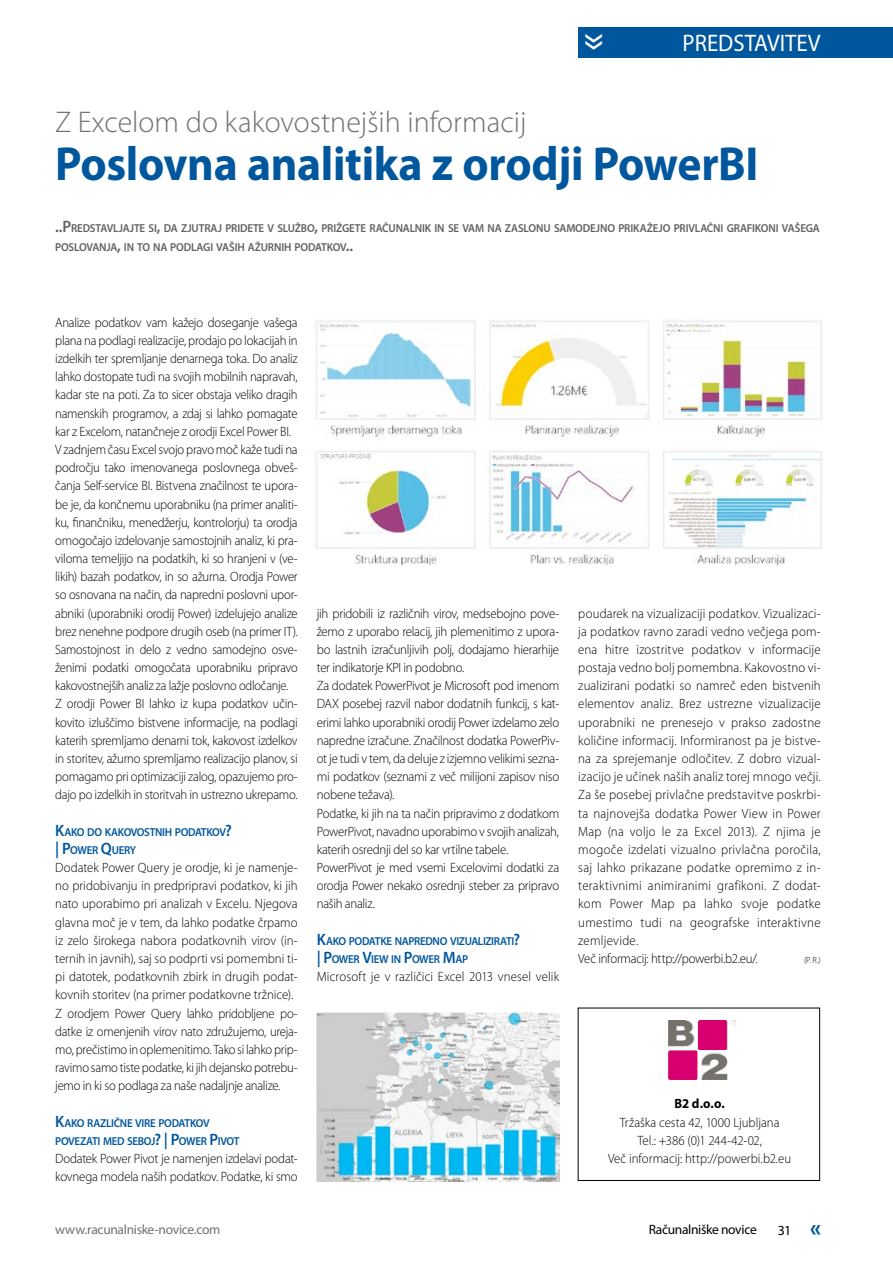
<style>
.page{position:relative;width:893px;height:1263px;background:#fff}
.page>*{position:absolute;margin:0;border:0;box-sizing:border-box;transform-origin:0 0}
.t1{font:700 48px "Myriad Pro";letter-spacing:-.01em;color:#00579d;scale:.95 1}
.t2{font:45px "Myriad Pro";color:#fff;scale:.95 1}
.t3{font:300 30px "Myriad Pro";color:#707172}
.t4{font:700 24.75px "Myriad Pro";color:#00579d;scale:.95 1}
.t5{font:24px "Myriad Pro";color:#fff;scale:.95 1}
.t6{font:13.95px "Myriad Pro";color:#000}
.t7{font:300 13.5px/18.1px "Myriad Pro";letter-spacing:-.015em;color:#000;scale:.95 1}
.t8{font:300 13.5px/18.1px "Myriad Pro";letter-spacing:-.015em;color:#000;scale:.94 1}
.t9{font:300 13.5px/18.1px "Myriad Pro";letter-spacing:.015em;color:#000;scale:.95 1}
.t10{font:300 13.5px "Myriad Pro";letter-spacing:.01em;color:#000;scale:.95 1}
.t11{font:13.5px "Myriad Pro";letter-spacing:-.025em;color:#707172}
.t12{font:13.5px "Myriad Pro";letter-spacing:-.025em;color:#000}
.t13{font:700 13.5px "Myriad Pro";color:#000;scale:.95 1}
.t14{font:600 11.55px/19.8px "Myriad Pro";letter-spacing:-.015em;color:#636060;scale:.95 1}
.t15{font:600 11.55px/18.1px "Myriad Pro";letter-spacing:-.03em;color:#00579d;scale:.95 1}
.t16{font:300 9px "Myriad Pro";color:#000;scale:.95 1}
.s1{font-size:16.5px}
</style>
<div class="page">
<div style="left:578px;top:27px;width:315px;height:31px;background:#00579d"></div>
<div style="left:578px;top:1008px;width:242px;height:173px;border:1px solid #000"></div>
<img style="left:669px;top:1020px;width:67px;height:59px">
<img style="left:317px;top:1012px;width:242px;height:169px">
<img style="left:316px;top:320px;width:506px;height:245px">
<h2 class="t2" style="left:625px;top:33px;width:20px;rotate:90deg">»</h2>
<h3 class="t5" style="left:683px;top:29px;width:147px">PREDSTAVITEV</h3>
<h3 class="t3" style="left:55px;top:104px;width:473px">Z Excelom do kakovostnejših informacij</h3>
<h1 class="t1" style="left:55px;top:132px;width:742px">Poslovna analitika z orodji PowerBI</h1>
<p class="t14" style="left:55px;top:218px;width:806px"><span class="s1">..P</span>REDSTAVLJAJTE SI<span class="s1">,</span> DA ZJUTRAJ PRIDETE V SLUŽBO<span class="s1">,</span> PRIŽGETE RAČUNALNIK IN SE VAM NA ZASLONU SAMODEJNO PRIKAŽEJO PRIVLAČNI GRAFIKONI VAŠEGA<br>POSLOVANJA<span class="s1">,</span> IN TO NA PODLAGI VAŠIH AŽURNIH PODATKOV<span class="s1">..</span></p>
<p class="t8" style="left:55px;top:313px;width:259px">Analize podatkov vam kažejo doseganje vašega plana na podlagi realizacije, prodajo po lokacijah in izdelkih ter spremljanje denarnega toka. Do analiz lahko dostopate tudi na svojih mobilnih napravah, kadar ste na poti. Za to sicer obstaja veliko dragih namenskih programov, a zdaj si lahko pomagate kar z Excelom, natančneje z orodji Excel Power BI.<br>V zadnjem času Excel svojo pravo moč kaže tudi na področju tako imenovanega poslovnega obveš&shy;čanja Self-service BI. Bistvena značilnost te upora&shy;be je, da končnemu uporabniku (na primer analiti&shy;ku, finančniku, menedžerju, kontrolorju) ta orodja omogočajo izdelovanje samostojnih analiz, ki pra&shy;viloma temeljijo na podatkih, ki so hranjeni v (ve&shy;likih) bazah podatkov, in so ažurna. Orodja Power so osnovana na način, da napredni poslovni upor&shy;abniki (uporabniki orodij Power) izdelujejo analize brez nenehne podpore drugih oseb (na primer IT).<br>Samostojnost in delo z vedno samodejno osve&shy;ženimi podatki omogočata uporabniku pripravo kakovostnejših analiz za lažje poslovno odločanje.<br>Z orodji Power BI lahko iz kupa podatkov učin&shy;kovito izluščimo bistvene informacije, na podlagi katerih spremljamo denarni tok, kakovost izdelkov in storitev, ažurno spremljamo realizacijo planov, si pomagamo pri optimizaciji zalog, opazujemo pro&shy;dajo po izdelkih in storitvah in ustrezno ukrepamo.</p>
<p class="t15" style="left:55px;top:822px;width:187px"><span class="s1">K</span>AKO DO KAKOVOSTNIH PODATKOV<span class="s1">? | P</span>OWER <span class="s1">Q</span>UERY</p>
<p class="t7" style="left:55px;top:858px;width:257px">Dodatek Power Query je orodje, ki je namenje&shy;no pridobivanju in predpripravi podatkov, ki jih nato uporabimo pri analizah v Excelu. Njegova glavna moč je v tem, da lahko podatke črpamo iz zelo širokega nabora podatkovnih virov (in&shy;ternih in javnih), saj so podprti vsi pomembni ti&shy;pi datotek, podatkovnih zbirk in drugih podat&shy;kovnih storitev (na primer podatkovne tržnice).<br>Z orodjem Power Query lahko pridobljene po&shy;datke iz omenjenih virov nato združujemo, ureja&shy;mo, prečistimo in oplemenitimo. Tako si lahko prip&shy;ravimo samo tiste podatke, ki jih dejansko potrebu&shy;jemo in ki so podlaga za naše nadaljnje analize.</p>
<p class="t15" style="left:55px;top:1113px;width:196px"><span class="s1">K</span>AKO RAZLIČNE VIRE PODATKOV<br>POVEZATI MED SEBOJ<span class="s1">? | P</span>OWER <span class="s1">P</span>IVOT</p>
<p class="t7" style="left:55px;top:1149px;width:257px">Dodatek Power Pivot je namenjen izdelavi podat&shy;kovnega modela naših podatkov. Podatke, ki smo</p>
<p class="t7" style="left:317px;top:604px;width:257px">jih pridobili iz različnih virov, medsebojno pove&shy;žemo z uporabo relacij, jih plemenitimo z upora&shy;bo lastnih izračunljivih polj, dodajamo hierarhije ter indikatorje KPI in podobno.<br>Za dodatek PowerPivot je Microsoft pod imenom DAX posebej razvil nabor dodatnih funkcij, s kat&shy;erimi lahko uporabniki orodij Power izdelamo zelo napredne izračune. Značilnost dodatka PowerPiv&shy;ot je tudi v tem, da deluje z izjemno velikimi sezna&shy;mi podatkov (seznami z več milijoni zapisov niso nobene težava).<br>Podatke, ki jih na ta način pripravimo z dodatkom PowerPivot, navadno uporabimo v svojih analizah, katerih osrednji del so kar vrtilne tabele.<br>PowerPivot je med vsemi Excelovimi dodatki za orodja Power nekako osrednji steber za pripravo naših analiz.</p>
<p class="t15" style="left:317px;top:931px;width:216px"><span class="s1">K</span>AKO PODATKE NAPREDNO VIZUALIZIRATI<span class="s1">? | P</span>OWER <span class="s1">V</span>IEW IN <span class="s1">P</span>OWER <span class="s1">M</span>AP</p>
<p class="t10" style="left:317px;top:968px;width:257px">Microsoft je v različici Excel 2013 vnesel velik</p>
<p class="t9" style="left:578px;top:604px;width:257px">poudarek na vizualizaciji podatkov. Vizualizaci&shy;ja podatkov ravno zaradi vedno večjega pom&shy;ena hitre izostritve podatkov v informacije postaja vedno bolj pomembna. Kakovostno vi&shy;zualizirani podatki so namreč eden bistvenih elementov analiz. Brez ustrezne vizualizacije uporabniki ne prenesejo v prakso zadostne količine informacij. Informiranost pa je bistve&shy;na za sprejemanje odločitev. Z dobro vizual&shy;izacijo je učinek naših analiz torej mnogo večji.<br>Za še posebej privlačne predstavitve poskrbi&shy;ta najnovejša dodatka Power View in Power Map (na voljo le za Excel 2013). Z njima je mogoče izdelati vizualno privlačna poročila, saj lahko prikazane podatke opremimo z in&shy;teraktivnimi animiranimi grafikoni. Z dodat&shy;kom Power Map pa lahko svoje podatke umestimo tudi na geografske interaktivne zemljevide.<br>Več informacij: http://powerbi.b2.eu/.</p>
<p class="t16" style="left:804px;top:954px;width:19px">(P. R.)</p>
<p class="t13" style="left:674px;top:1095px;width:54px">B2 d.o.o.</p>
<p class="t7" style="left:608px;top:1113px;width:194px;text-align:center">Tržaška cesta 42, 1000 Ljubljana<br>Tel.: +386 (0)1 244-42-02,<br>Več informacij: http://powerbi.b2.eu</p>
<p class="t11" style="left:55px;top:1221px;width:167px">www.racunalniske-novice.com</p>
<p class="t12" style="left:649px;top:1221px;width:109px">Računalniške novice</p>
<p class="t6" style="left:778px;top:1221px;width:15px">31</p>
<h3 class="t4" style="left:810px;top:1211px;width:13px">«</h3>
</div>
